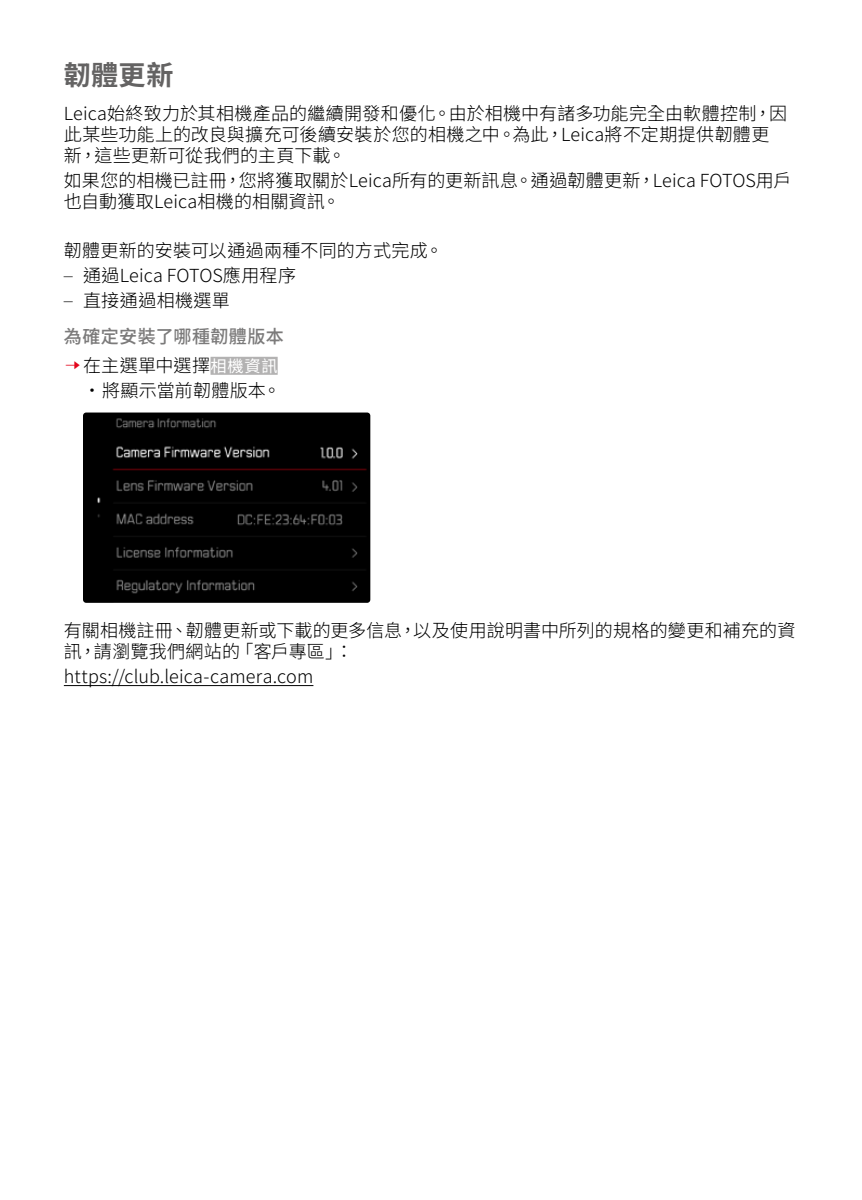
<style>
.page{position:relative;width:862px;height:1200px;background:#fff}
.page>*{position:absolute;margin:0;border:0;box-sizing:border-box;transform-origin:0 0}
.Heading____Chapter{font:700 27px "Noto Sans TC";color:#646363}
.Text____Body_Text{font:300 18px/21.4px "Noto Sans TC";letter-spacing:.01em;color:#000}
.Text____Um_zu_zum_XXX{font:500 18px "Noto Sans TC";letter-spacing:.025em;color:#7c7b7b}
.s1{font-family:"Futura Nowfor Leica Text"}
.s2{font-family:"Futura Nowfor Leica Text";color:#e3051b}
.s3{font-weight:400;font-size:16.2px;color:#fff}
</style>
<div class="page">
<div style="left:210px;top:357px;width:67px;height:18px;background:#b3b2b2"></div>
<hr style="left:64px;top:685px;width:249px;height:1px;background:#000">
<img style="left:83px;top:412px;width:287px;height:190px">
<p class="Heading____Chapter" style="left:64px;top:60px;width:111px">韌體更新</p>
<p class="Text____Body_Text" style="left:64px;top:103px;width:724px">Leica始終致力於其相機產品的繼續開發和優化。由於相機中有諸多功能完全由軟體控制，因此某些功能上的改良與擴充可後續安裝於您的相機之中。為此，Leica將不定期提供韌體更新，這些更新可從我們的主頁下載。</p>
<p class="Text____Body_Text" style="left:64px;top:170px;width:728px">如果您的相機已註冊，您將獲取關於Leica所有的更新訊息。通過韌體更新，Leica FOTOS用戶也自動獲取Leica相機的相關資訊。</p>
<p class="Text____Body_Text" style="left:64px;top:240px;width:380px">韌體更新的安裝可以通過兩種不同的方式完成。</p>
<p class="Text____Body_Text" style="left:64px;top:265px;width:234px"><span class="s1">–</span> 通過Leica FOTOS應用程序</p>
<p class="Text____Body_Text" style="left:64px;top:290px;width:167px"><span class="s1">–</span> 直接通過相機選單</p>
<p class="Text____Um_zu_zum_XXX" style="left:64px;top:326px;width:221px">為確定安裝了哪種韌體版本</p>
<p class="Text____Body_Text" style="left:64px;top:355px;width:215px"><span class="s2">→</span>在主選單中選擇<span class="s3">相機資訊</span></p>
<p class="Text____Body_Text" style="left:83px;top:379px;width:199px">•將顯示當前韌體版本。</p>
<p class="Text____Body_Text" style="left:64px;top:620px;width:732px">有關相機註冊、韌體更新或下載的更多信息，以及使用說明書中所列的規格的變更和補充的資訊，請瀏覽我們網站的「客戶專區」：</p>
<p class="Text____Body_Text" style="left:64px;top:666px;width:251px">https://club.leica-camera.com</p>
</div>
